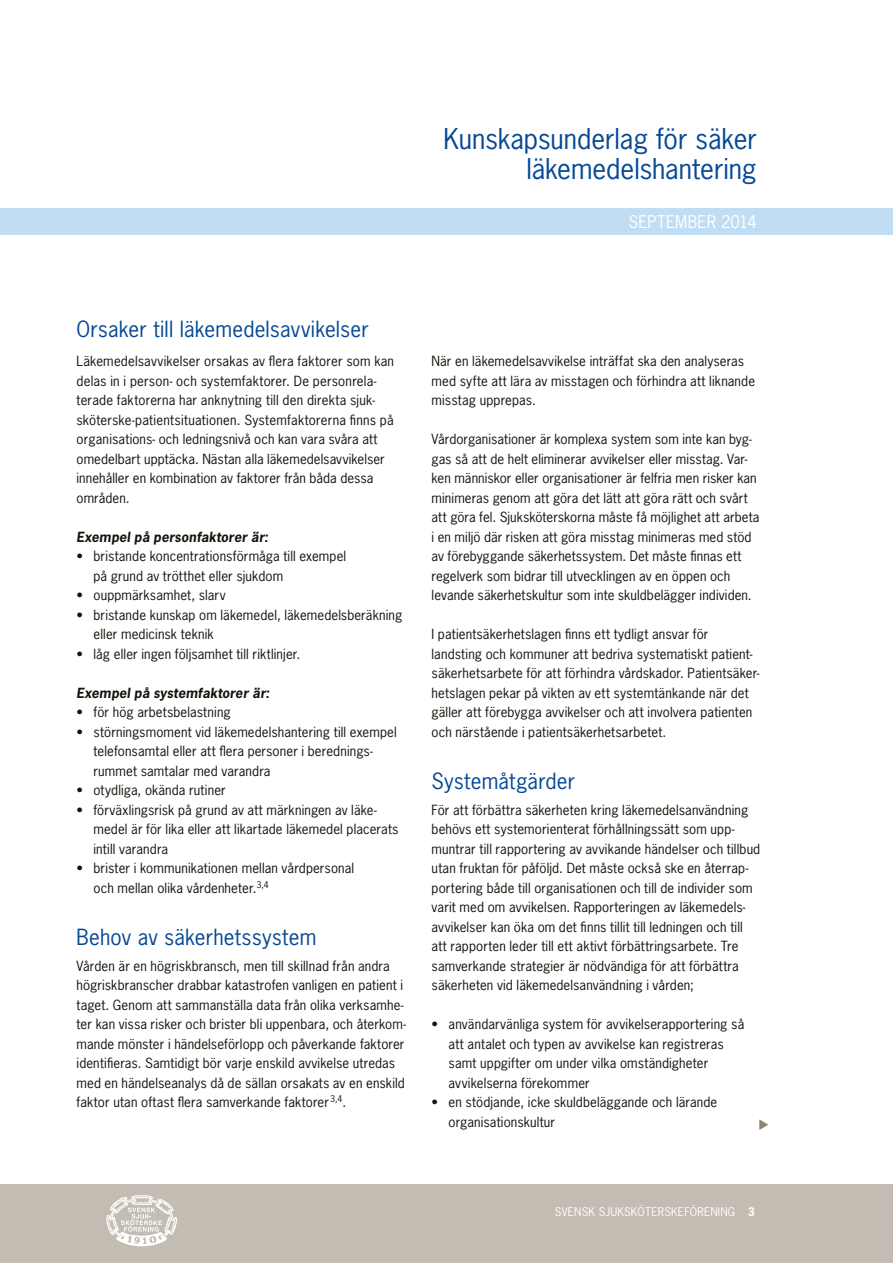
<style>
.page{position:relative;width:893px;height:1263px;background:#fff}
.page>*{position:absolute;margin:0;border:0;box-sizing:border-box;transform-origin:0 0}
.t1{font:27px/30px "News Gothic";letter-spacing:-.005em;color:#064996;text-align:right}
.t2{font:21px "News Gothic Std";letter-spacing:.01em;color:#064996}
.t3{font:16.5px "News Gothic Std";letter-spacing:-.005em;color:#fff}
.t4{font:13.2px/19.5px "News Gothic Std";letter-spacing:.01em;color:#15130b}
.t5{font:italic 700 13.2px "News Gothic Std";letter-spacing:.015em;color:#15130b}
.t6{font:11.25px "News Gothic Std";letter-spacing:.015em;color:#fff}
.s1{font-weight:700}
</style>
<div class="page">
<div style="left:0;top:1184px;width:893px;height:79px;background:#c3bcb2"></div>
<div style="left:0;top:208px;width:893px;height:27px;background:#c1ddf3"></div>
<svg style="left:106px;top:1195px;width:71px;height:51px"></svg>
<h1 class="t1" style="left:443px;top:124px;width:315px">Kunskapsunderlag för säker läkemedelshantering</h1>
<p class="t3" style="left:629px;top:211px;width:130px">SEPTEMBER 2014</p>
<h2 class="t2" style="left:77px;top:316px;width:294px">Orsaker till läkemedelsavvikelser</h2>
<p class="t4" style="left:77px;top:351px;width:319px">Läkemedelsavvikelser orsakas av flera faktorer som kan delas in i person- och systemfaktorer. De personrela&shy;terade faktorerna har anknytning till den direkta sjuk&shy;sköterske-patientsituationen. Systemfaktorerna finns på organisations- och ledningsnivå och kan vara svåra att omedelbart upptäcka. Nästan alla läkemedelsavvikelser innehåller en kombination av faktorer från båda dessa områden.</p>
<p class="t5" style="left:77px;top:528px;width:193px">Exempel på personfaktorer är:</p>
<p class="t4" style="left:94px;top:546px;width:254px;text-indent:-17px">• bristande koncentrationsförmåga till exempel på grund av trötthet eller sjukdom</p>
<p class="t4" style="left:77px;top:585px;width:151px">• ouppmärksamhet, slarv</p>
<p class="t4" style="left:94px;top:605px;width:310px;text-indent:-17px">• bristande kunskap om läkemedel, läkemedelsberäkning eller medicinsk teknik</p>
<p class="t4" style="left:77px;top:644px;width:225px">• låg eller ingen följsamhet till riktlinjer.</p>
<p class="t5" style="left:77px;top:684px;width:195px">Exempel på systemfaktorer är:</p>
<p class="t4" style="left:77px;top:702px;width:156px">• för hög arbetsbelastning</p>
<p class="t4" style="left:93px;top:722px;width:305px;text-indent:-17px">• störningsmoment vid läkemedelshantering till exempel telefonsamtal eller att flera personer i berednings-- rummet samtalar med varandra</p>
<p class="t4" style="left:76px;top:780px;width:151px">• otydliga, okända rutiner</p>
<p class="t4" style="left:93px;top:800px;width:307px;text-indent:-17px">• förväxlingsrisk på grund av att märkningen av läke-- medel är för lika eller att likartade läkemedel placerats intill varandra</p>
<p class="t4" style="left:94px;top:858px;width:262px;text-indent:-17px">• brister i kommunikationen mellan vårdpersonal och mellan olika vårdenheter.<sup>3,4</sup></p>
<h2 class="t2" style="left:77px;top:924px;width:241px">Behov av säkerhetssystem</h2>
<p class="t4" style="left:77px;top:956px;width:331px">Vården är en högriskbransch, men till skillnad från andra högriskbranscher drabbar katastrofen vanligen en patient i taget. Genom att sammanställa data från olika verksamhe&shy;ter kan vissa risker och brister bli uppenbara, och återkom&shy;mande mönster i händelseförlopp och påverkande faktorer identifieras. Samtidigt bör varje enskild avvikelse utredas med en händelseanalys då de sällan orsakats av en enskild faktor utan oftast flera samverkande faktorer<sup>3,4</sup>.</p>
<p class="t4" style="left:432px;top:351px;width:325px">När en läkemedelsavvikelse inträffat ska den analyseras med syfte att lära av misstagen och förhindra att liknande misstag upprepas.</p>
<p class="t4" style="left:432px;top:429px;width:329px">Vårdorganisationer är komplexa system som inte kan byg&shy;gas så att de helt eliminerar avvikelser eller misstag. Var&shy;ken människor eller organisationer är felfria men risker kan minimeras genom att göra det lätt att göra rätt och svårt att göra fel. Sjuksköterskorna måste få möjlighet att arbeta i en miljö där risken att göra misstag minimeras med stöd av förebyggande säkerhetssystem. Det måste finnas ett regelverk som bidrar till utvecklingen av en öppen och levande säkerhetskultur som inte skuldbelägger individen.</p>
<p class="t4" style="left:432px;top:624px;width:329px">I patientsäkerhetslagen finns ett tydligt ansvar för landsting och kommuner att bedriva systematiskt patient&shy;säkerhetsarbete för att förhindra vårdskador. Patientsäker&shy;hetslagen pekar på vikten av ett systemtänkande när det gäller att förebygga avvikelser och att involvera patienten och närstående i patientsäkerhetsarbetet.</p>
<h2 class="t2" style="left:432px;top:768px;width:145px">Systemåtgärder</h2>
<p class="t4" style="left:432px;top:800px;width:330px">För att förbättra säkerheten kring läkemedelsanvändning behövs ett systemorienterat förhållningssätt som upp&shy;muntrar till rapportering av avvikande händelser och tillbud utan fruktan för påföljd. Det måste också ske en återrap&shy;portering både till organisationen och till de individer som varit med om avvikelsen. Rapporteringen av läkemedels&shy;avvikelser kan öka om det finns tillit till ledningen och till att rapporten leder till ett aktivt förbättringsarbete. Tre samverkande strategier är nödvändiga för att förbättra säkerheten vid läkemedelsanvändning i vården;</p>
<p class="t4" style="left:449px;top:1014px;width:297px;text-indent:-17px">• användarvänliga system för avvikelserapportering så att antalet och typen av avvikelse kan registreras samt uppgifter om under vilka omständigheter avvikelserna förekommer</p>
<p class="t4" style="left:449px;top:1092px;width:285px;text-indent:-17px">• en stödjande, icke skuldbeläggande och lärande - organisationskultur</p>
<p class="t6" style="left:555px;top:1204px;width:202px">SVENSK SJUKSKÖTERSKEFÖRENING <span class="s1">3</span></p>
</div>
